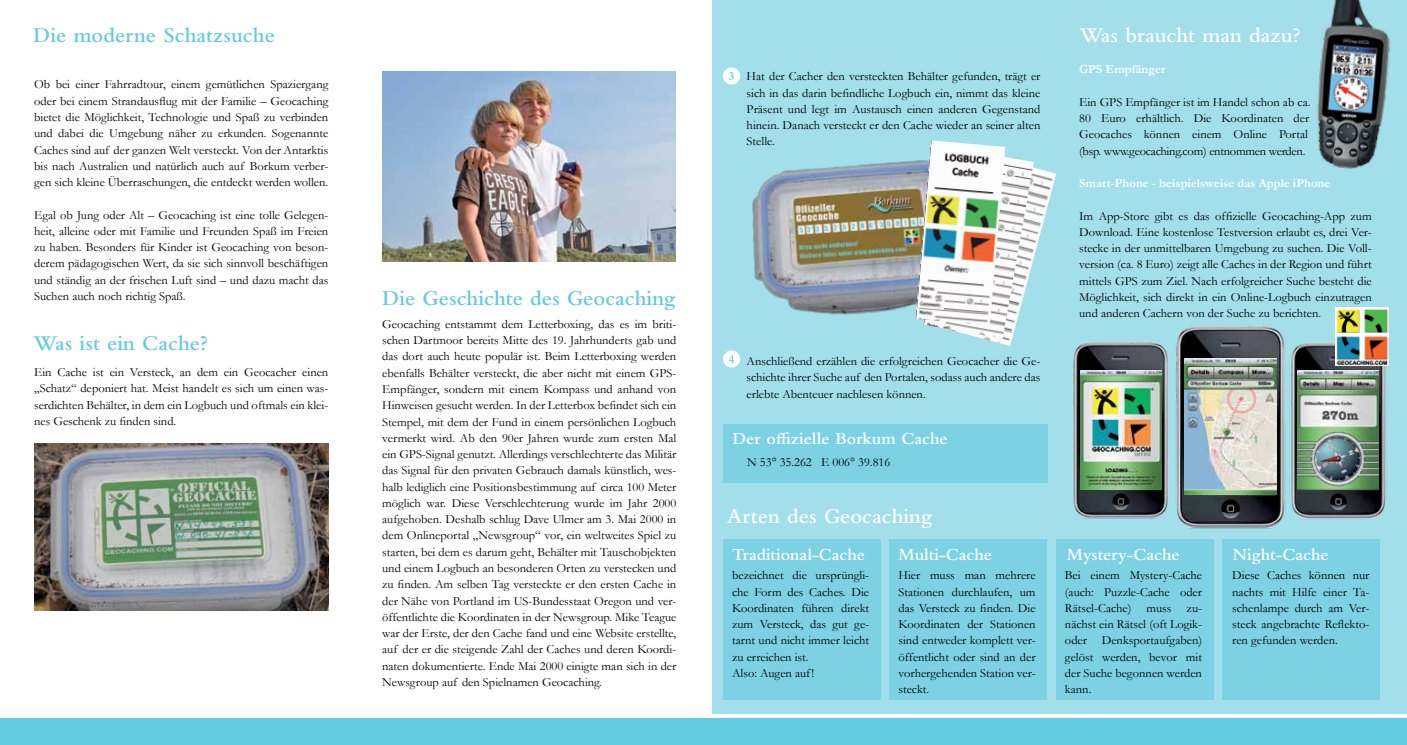
<style>
.page{position:relative;width:1407px;height:745px;background:#fff}
.page>*{position:absolute;margin:0;border:0;box-sizing:border-box;transform-origin:0 0}
.t1{font:600 21.88px "Bembo Std";color:#64cade}
.t2{font:600 21.88px "Bembo Std";color:#fff}
.t3{font:600 17.5px "Bembo Std";color:#fff}
.t4{font:12.5px/16.2px "Garamond";color:#000;text-align:justify}
.t5{font:700 12.5px "Garamond";color:#fff}
.s1{font-family:"Bembo Std";font-weight:600;color:#64cade}
</style>
<div class="page">
<div style="left:0;top:717px;width:1407px;height:27px;background:#64cade"></div>
<div style="left:712px;top:0;width:695px;height:713px;background:#a2dfeb"></div>
<img style="left:1073px;top:325px;width:314px;height:204px">
<div style="left:723px;top:67px;width:17px;height:18px;background:#fff;border-radius:50%"></div>
<div style="left:723px;top:350px;width:17px;height:17px;background:#fff;border-radius:50%"></div>
<img style="left:34px;top:443px;width:294px;height:167px">
<div style="left:723px;top:538px;width:158px;height:160px;background:#7cd2e3"></div>
<div style="left:889px;top:538px;width:158px;height:160px;background:#7cd2e3"></div>
<div style="left:1056px;top:538px;width:157px;height:160px;background:#7cd2e3"></div>
<div style="left:1222px;top:538px;width:157px;height:160px;background:#7cd2e3"></div>
<img style="left:1335px;top:307px;width:53px;height:58px">
<img style="left:1317px;top:0;width:73px;height:169px">
<img style="left:752px;top:160px;width:163px;height:155px">
<img style="left:382px;top:71px;width:293px;height:190px">
<img style="left:981px;top:167px;width:75px;height:179px">
<img style="left:926px;top:148px;width:108px;height:190px">
<img style="left:915px;top:140px;width:90px;height:185px">
<div style="left:723px;top:423px;width:324px;height:59px;background:#7cd2e3"></div>
<img style="left:1080px;top:370px;width:81px;height:119px">
<img style="left:1185px;top:358px;width:91px;height:136px">
<img style="left:1297px;top:370px;width:81px;height:119px">
<h1 class="t1" style="left:33px;top:23px;width:243px">Die moderne Schatzsuche</h1>
<p class="t4" style="left:34px;top:76px;width:296px">Ob bei einer Fahrradtour, einem gemütlichen Spaziergang oder bei einem Strandausflug mit der Familie – Geocaching bietet die Möglichkeit, Technologie und Spaß zu verbinden und dabei die Umgebung näher zu erkunden. Sogenannte Caches sind auf der ganzen Welt versteckt. Von der Antarktis bis nach Australien und natürlich auch auf Borkum verber&shy;gen sich kleine Überraschungen, die entdeckt werden wollen.</p>
<p class="t4" style="left:34px;top:206px;width:296px">Egal ob Jung oder Alt – Geocaching ist eine tolle Gelegen&shy;heit, alleine oder mit Familie und Freunden Spaß im Freien zu haben. Besonders für Kinder ist Geocaching von beson&shy;derem pädagogischen Wert, da sie sich sinnvoll beschäftigen und ständig an der frischen Luft sind – und dazu macht das Suchen auch noch richtig Spaß.</p>
<h1 class="t1" style="left:33px;top:331px;width:176px">Was ist ein Cache?</h1>
<p class="t4" style="left:34px;top:364px;width:296px">Ein Cache ist ein Versteck, an dem ein Geocacher einen „Schatz“ deponiert hat. Meist handelt es sich um einen was&shy;serdichten Behälter, in dem ein Logbuch und oftmals ein klei&shy;nes Geschenk zu finden sind.</p>
<h1 class="t1" style="left:382px;top:285px;width:295px">Die Geschichte des Geocaching</h1>
<p class="t4" style="left:382px;top:315px;width:296px">Geocaching entstammt dem Letterboxing, das es im briti&shy;schen Dartmoor bereits Mitte des 19. Jahrhunderts gab und das dort auch heute populär ist. Beim Letterboxing werden ebenfalls Behälter versteckt, die aber nicht mit einem GPS-Empfänger, sondern mit einem Kompass und anhand von Hinweisen gesucht werden. In der Letterbox befindet sich ein Stempel, mit dem der Fund in einem persönlichen Logbuch vermerkt wird. Ab den 90er Jahren wurde zum ersten Mal ein GPS-Signal genutzt. Allerdings verschlechterte das Militär das Signal für den privaten Gebrauch damals künstlich, wes&shy;halb lediglich eine Positionsbestimmung auf circa 100 Meter möglich war. Diese Verschlechterung wurde im Jahr 2000 aufgehoben. Deshalb schlug Dave Ulmer am 3. Mai 2000 in dem Onlineportal „Newsgroup“ vor, ein weltweites Spiel zu starten, bei dem es darum geht, Behälter mit Tauschobjekten und einem Logbuch an besonderen Orten zu verstecken und zu finden. Am selben Tag versteckte er den ersten Cache in der Nähe von Portland im US-Bundesstaat Oregon und ver&shy;öffentlichte die Koordinaten in der Newsgroup. Mike Teague war der Erste, der den Cache fand und eine Website erstellte, auf der er die steigende Zahl der Caches und deren Koordi&shy;naten dokumentierte. Ende Mai 2000 einigte man sich in der Newsgroup auf den Spielnamen Geocaching.</p>
<p class="t4" style="left:746px;top:68px;width:295px;text-indent:-18px"><span class="s1">3</span> Hat der Cacher den versteckten Behälter gefunden, trägt er sich in das darin befindliche Logbuch ein, nimmt das kleine Präsent und legt im Austausch einen anderen Gegenstand hinein. Danach versteckt er den Cache wieder an seiner alten Stelle.</p>
<p class="t4" style="left:746px;top:352px;width:295px;text-indent:-18px"><sup>4</sup> Anschließend erzählen die erfolgreichen Geocacher die Ge&shy;schichte ihrer Suche auf den Portalen, sodass auch andere das erlebte Abenteuer nachlesen können.</p>
<h2 class="t3" style="left:732px;top:428px;width:217px">Der offizielle Borkum Cache</h2>
<p class="t4" style="left:747px;top:453px;width:145px">N 53° 35.262 E 006° 39.816</p>
<h1 class="t2" style="left:727px;top:503px;width:207px">Arten des Geocaching</h1>
<h1 class="t2" style="left:1079px;top:23px;width:223px">Was braucht man dazu?</h1>
<p class="t5" style="left:1079px;top:62px;width:88px">GPS Empfänger</p>
<p class="t4" style="left:1079px;top:93px;width:233px;text-align:left">Ein GPS Empfänger ist im Handel schon ab ca.<br>80 Euro erhältlich. Die Koordinaten der Geocaches können einem Online Portal (bsp. www.geocaching.com) entnommen werden.</p>
<p class="t5" style="left:1079px;top:175px;width:253px">Smart-Phone - beispielsweise das Apple iPhone</p>
<p class="t4" style="left:1079px;top:207px;width:294px">Im App-Store gibt es das offizielle Geocaching-App zum Download. Eine kostenlose Testversion erlaubt es, drei Ver&shy;stecke in der unmittelbaren Umgebung zu suchen. Die Voll&shy;version (ca. 8 Euro) zeigt alle Caches in der Region und führt mittels GPS zum Ziel. Nach erfolgreicher Suche besteht die Möglichkeit, sich direkt in ein Online-Logbuch einzutragen und anderen Cachern von der Suche zu berichten.</p>
<h2 class="t3" style="left:732px;top:544px;width:134px">Traditional-Cache</h2>
<h2 class="t3" style="left:898px;top:544px;width:95px">Multi-Cache</h2>
<h2 class="t3" style="left:1067px;top:544px;width:114px">Mystery-Cache</h2>
<h2 class="t3" style="left:1233px;top:544px;width:97px">Night-Cache</h2>
<p class="t4" style="left:732px;top:566px;width:139px;text-align:left">bezeichnet die ursprüngli&shy;che Form des Caches. Die<br>Koordinaten führen direkt zum Versteck, das gut ge&shy;tarnt und nicht immer leicht zu erreichen ist.<br>Also: Augen auf!</p>
<p class="t4" style="left:898px;top:566px;width:139px">Hier muss man mehrere Stationen durchlaufen, um das Versteck zu finden. Die Koordinaten der Stationen sind entweder komplett ver&shy;öffentlicht oder sind an der vorhergehenden Station ver&shy;steckt.</p>
<p class="t4" style="left:1065px;top:566px;width:139px">Bei einem Mystery-Cache (auch: Puzzle-Cache oder Rätsel-Cache) muss zu&shy;nächst ein Rätsel (oft Logik&shy;oder Denksportaufgaben) gelöst werden, bevor mit der Suche begonnen werden kann.</p>
<p class="t4" style="left:1232px;top:566px;width:139px">Diese Caches können nur nachts mit Hilfe einer Ta&shy;schenlampe durch am Ver&shy;steck angebrachte Reflekto&shy;ren gefunden werden.</p>
</div>
